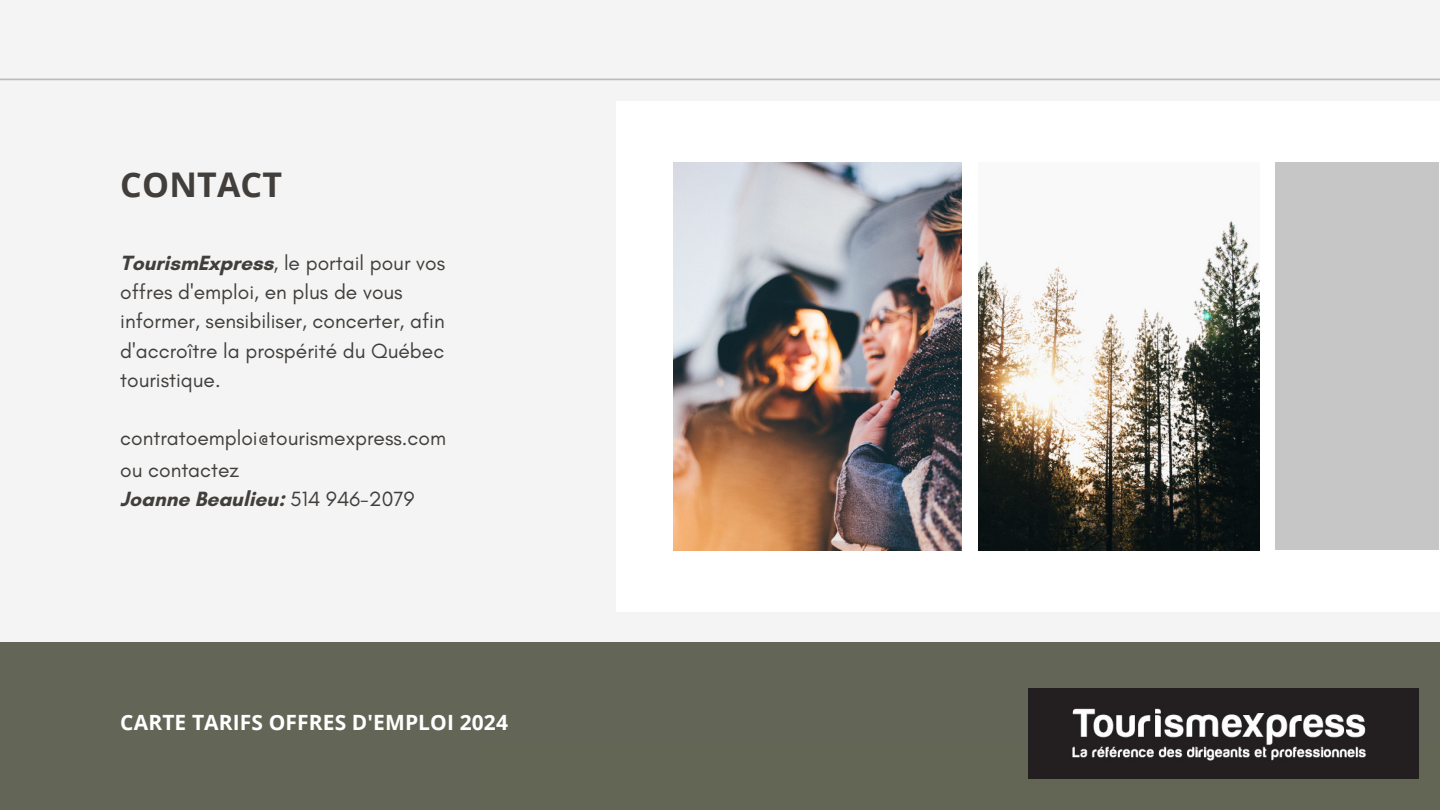
<style>
.page{position:relative;width:1440px;height:810px;background:#f4f4f4}
.page>*{position:absolute;margin:0;border:0;box-sizing:border-box;transform-origin:0 0}
.t1{font:700 34px "Open Sans";letter-spacing:.005em;color:#413e3b}
.t2{font:21px/29.2px "Glacial Indifference";color:#413e3b}
.t3{font:700 21px "Open Sans";letter-spacing:.005em;color:#fff}
.t4{font:700 21px "Glacial Indifference";color:#413e3b}
.s1{font-weight:700}
.s2{font-weight:400}
</style>
<div class="page">
<div style="left:617px;top:101px;width:823px;height:511px;background:#fff"></div>
<div style="left:0;top:642px;width:1440px;height:168px;background:#636557"></div>
<hr style="left:0;top:79px;width:1440px;height:1px;background:#bdbabb">
<div style="left:1275px;top:162px;width:164px;height:387px;background:#c6c6c6"></div>
<img style="left:979px;top:220px;width:280px;height:330px">
<img style="left:673px;top:162px;width:289px;height:388px">
<img style="left:1028px;top:689px;width:390px;height:90px">
<p class="t1" style="left:120px;top:161px;width:163px">CONTACT</p>
<p class="t2" style="left:120px;top:248px;width:326px"><span class="s1">TourismExpress</span>, le portail pour vos offres d'emploi, en plus de vous informer, sensibiliser, concerter, afin d'accroître la prospérité du Québec touristique.</p>
<p class="t2" style="left:120px;top:423px;width:327px">contratoemploi@tourismexpress.com</p>
<p class="t2" style="left:120px;top:455px;width:120px">ou contactez</p>
<p class="t4" style="left:120px;top:486px;width:296px">Joanne Beaulieu: <span class="s2">514 946-2079</span></p>
<p class="t3" style="left:120px;top:707px;width:389px">CARTE TARIFS OFFRES D'EMPLOI 2024</p>
</div>
